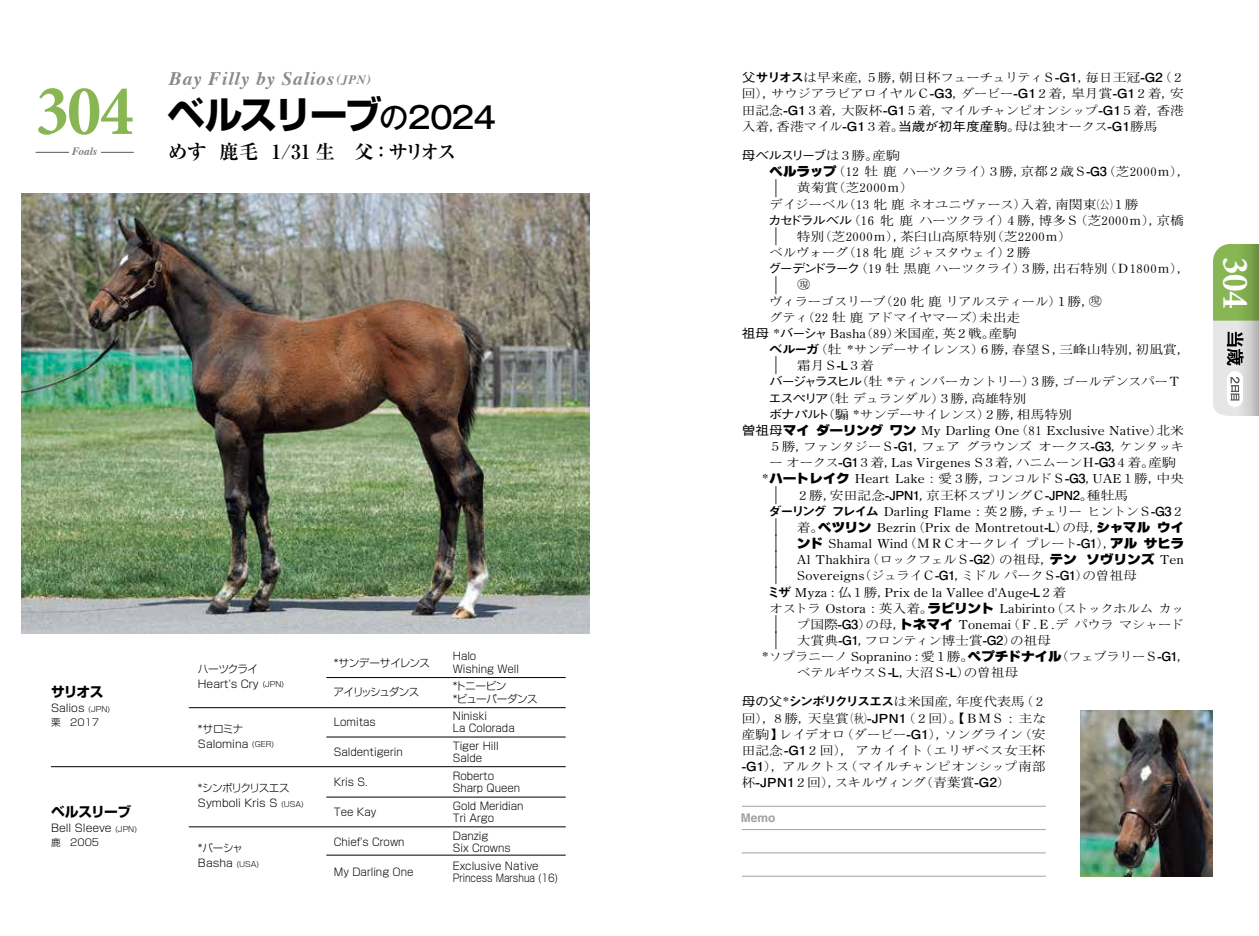
<style>
.page{position:relative;width:1259px;height:936px;background:#fff}
.page>*{position:absolute;margin:0;border:0;box-sizing:border-box;transform-origin:0 0}
.t1{font:700 condensed 72px "Minion Pro";color:#89b654}
.t2{font:700 38.1px "Shin Go Pro";letter-spacing:-.075em;color:#000}
.t3{font:700 condensed 37.5px "Minion Pro";color:#fff}
.t4{font:700 19.5px "Ryumin Pro";letter-spacing:-.075em;color:#000}
.t5{font:italic 700 19.05px "Times";letter-spacing:.05em;color:#898989}
.t6{font:500 18px/16.2px "Gothic BBB Pro";color:#000;scale:.77 1}
.t7{font:700 13.8px "Shin Go Pro";letter-spacing:-.05em;color:#000}
.t8{font:100 12.45px/16.2px "Iwa Min Pro";letter-spacing:-.02em;color:#000;text-align:justify;scale:1.11 1}
.t9{font:100 12.45px "Iwa Min Pro";color:#000;scale:1.11 1}
.t10{font:100 12.45px "Iwa Min Pro";letter-spacing:-.045em;color:#000;scale:1.11 1}
.t11{font:100 12.45px "Iwa Min Pro";letter-spacing:-.04em;color:#000;scale:1.11 1}
.t12{font:100 12.45px "Iwa Min Pro";letter-spacing:-.05em;color:#000;scale:1.11 1}
.t13{font:100 12.45px "Iwa Min Pro";letter-spacing:-.055em;color:#000;scale:1.11 1}
.t14{font:100 12.45px "Iwa Min Pro";letter-spacing:-.065em;color:#000;scale:1.11 1}
.t15{font:100 12.45px "Iwa Min Pro";letter-spacing:-.06em;color:#000;scale:1.11 1}
.t16{font:500 12.45px "Gothic BBB Pro";letter-spacing:-.155em;color:#000;scale:1.11 1}
.t17{font:700 12px "Helvetica";color:#9fa0a0}
.t18{font:italic 700 11.25px "Times";color:#807f80}
.t19{font:300 10.65px/12.3px "Shin Go Pro";color:#000;scale:.95 1}
.t20{font:300 10.65px/14.9px "Shin Go Pro";color:#000}
.t21{font:300 10.65px/12.3px "Shin Go Pro";letter-spacing:-.05em;color:#000}
.t22{font:300 10.65px "Shin Go Pro";letter-spacing:-.045em;color:#000}
.t23{font:300 10.65px "Shin Go Pro";letter-spacing:-.12em;color:#000}
.t24{font:300 9.6px "Shin Go Pro";color:#000}
.s1{font-size:12.75px}
.s2{font-family:"Gothic MB101 Pro";font-weight:500;font-size:30px}
.s3{font-size:7.5px}
.s4{font-family:"Gothic BBB Pro";font-weight:500}
.s5{font-family:"Midashi Go Pro MB31";font-weight:400}
.s6{font-family:"Futo Go B101 Pro";font-weight:700}
.s7{font-family:"Iwa Min Pro";font-weight:100}
.s8{font-family:"Iwa N Go Pro Ul";font-weight:400}
.s9{font-size:8.55px}
</style>
<div class="page">
<hr style="left:36px;top:152px;width:98px;height:1px;background:#595757">
<div style="left:69px;top:146px;width:32px;height:13px;background:#fff"></div>
<hr style="left:742px;top:852px;width:303px;height:1px;background:#9fa0a0">
<hr style="left:742px;top:806px;width:303px;height:1px;background:#9fa0a0">
<hr style="left:742px;top:829px;width:303px;height:1px;background:#9fa0a0">
<hr style="left:742px;top:875px;width:303px;height:1px;background:#9fa0a0">
<hr style="left:189px;top:707px;width:377px;height:1px;background:#000">
<hr style="left:51px;top:766px;width:515px;height:1px;background:#000">
<hr style="left:326px;top:736px;width:240px;height:1px;background:#000">
<hr style="left:326px;top:677px;width:240px;height:1px;background:#000">
<hr style="left:189px;top:826px;width:377px;height:1px;background:#000">
<hr style="left:326px;top:854px;width:240px;height:1px;background:#000">
<hr style="left:326px;top:796px;width:240px;height:1px;background:#000">
<svg style="left:1213px;top:244px;width:46px;height:172px;background:#abbe95"></svg>
<img style="left:21px;top:193px;width:568px;height:441px">
<img style="left:1080px;top:710px;width:132px;height:166px">
<h1 class="t1" style="left:36px;top:61px;width:99px">304</h1>
<p class="t18" style="left:72px;top:141px;width:27px">Foals</p>
<h3 class="t5" style="left:169px;top:60px;width:203px">Bay Filly by Salios<span class="s1">(JPN)</span></h3>
<h2 class="t2" style="left:167px;top:85px;width:331px">ベルスリーブ<span class="s2">の2024</span></h2>
<h3 class="t4" style="left:168px;top:136px;width:290px">めす 鹿毛 1/31 生　父：サリオス</h3>
<p class="t7" style="left:51px;top:681px;width:54px">サリオス</p>
<p class="t20" style="left:51px;top:699px;width:61px">Salios <span class="s3">(JPN)</span></p>
<p class="t24" style="left:51px;top:714px;width:50px">栗　2017</p>
<p class="t7" style="left:51px;top:800px;width:82px">ベルスリーブ</p>
<p class="t20" style="left:51px;top:819px;width:88px">Bell Sleeve <span class="s3">(JPN)</span></p>
<p class="t24" style="left:51px;top:834px;width:50px">鹿　2005</p>
<p class="t20" style="left:198px;top:660px;width:88px">ハーツクライ<br>Heart's Cry <span class="s3">(JPN)</span></p>
<p class="t20" style="left:198px;top:720px;width:78px">*サロミナ<br>Salomina <span class="s3">(GER)</span></p>
<p class="t20" style="left:198px;top:779px;width:107px">*シンボリクリスエス<br>Symboli Kris S <span class="s3">(USA)</span></p>
<p class="t20" style="left:198px;top:839px;width:63px">*バーシャ<br>Basha <span class="s3">(USA)</span></p>
<p class="t22" style="left:334px;top:653px;width:98px">*サンデーサイレンス</p>
<p class="t23" style="left:333px;top:683px;width:87px">アイリッシュダンス</p>
<p class="t19" style="left:334px;top:714px;width:46px">Lomitas</p>
<p class="t19" style="left:334px;top:744px;width:74px">Saldentigerin</p>
<p class="t19" style="left:334px;top:774px;width:37px">Kris S.</p>
<p class="t19" style="left:334px;top:804px;width:46px">Tee Kay</p>
<p class="t19" style="left:334px;top:834px;width:76px">Chief's Crown</p>
<p class="t19" style="left:334px;top:864px;width:85px">My Darling One</p>
<p class="t19" style="left:453px;top:648px;width:71px">Halo<br>Wishing Well</p>
<p class="t21" style="left:453px;top:678px;width:87px">*トニービン<br>*ビューパーダンス</p>
<p class="t19" style="left:453px;top:708px;width:67px">Niniski<br>La Colorada</p>
<p class="t19" style="left:453px;top:738px;width:50px">Tiger Hill<br>Salde</p>
<p class="t19" style="left:453px;top:768px;width:73px">Roberto<br>Sharp Queen</p>
<p class="t19" style="left:453px;top:798px;width:76px">Gold Meridian<br>Tri Argo</p>
<p class="t19" style="left:453px;top:828px;width:63px">Danzig<br>Six Crowns</p>
<p class="t19" style="left:453px;top:858px;width:112px">Exclusive Native<br>Princess Marshua (16)</p>
<p class="t8" style="left:741px;top:69px;width:401px"><span class="s4">父</span><span class="s5">サリオス</span>は早来産，５勝，朝日杯フューチュリティＳ<span class="s6">-G1</span>，毎日王冠<span class="s6">-G2</span>（２回），サウジアラビアロイヤルＣ<span class="s6">-G3</span>，ダービー<span class="s6">-G1</span>２着，皐月賞<span class="s6">-G1</span>２着，安田記念<span class="s6">-G1</span>３着，大阪杯<span class="s6">-G1</span>５着，マイルチャンピオンシップ<span class="s6">-G1</span>５着，香港入着，香港マイル<span class="s6">-G1</span>３着。<span class="s4">当歳が初年度産駒</span>。母は独オークス<span class="s6">-G1</span>勝馬</p>
<p class="t16" style="left:741px;top:145px;width:144px">母ベルスリーブ<span class="s7">は３勝。産駒</span></p>
<p class="t11" style="left:769px;top:163px;width:381px"><span class="s8">ベルラップ</span>（12 牡 鹿 ハーツクライ）３勝，京都２歳Ｓ<span class="s6">-G3</span>（芝2000ｍ），</p>
<p class="t9" style="left:797px;top:179px;width:107px">黄菊賞（芝2000ｍ）</p>
<p class="t11" style="left:769px;top:195px;width:334px">デイジーベル（13 牝 鹿 ネオユニヴァース）入着，南関東（公）１勝</p>
<p class="t8" style="left:768px;top:212px;width:376px"><span class="s4">カセドラルベル</span>（16 牝 鹿 ハーツクライ）４勝，博多Ｓ（芝2000ｍ），京橋</p>
<p class="t9" style="left:797px;top:228px;width:249px">特別（芝2000ｍ），茶臼山高原特別（芝2200ｍ）</p>
<p class="t14" style="left:769px;top:244px;width:237px">ベルヴォーグ（18 牝 鹿 ジャスタウェイ）２勝</p>
<p class="t8" style="left:767px;top:260px;width:383px"><span class="s4">グーデンドラーク</span>（19 牡 黒鹿 ハーツクライ）３勝，出石特別（Ｄ1800ｍ），</p>
<p class="t8" style="left:797px;top:276px;width:14px">○<span class="s9">現</span></p>
<p class="t14" style="left:769px;top:292px;width:302px">ヴィラーゴスリーブ（20 牝 鹿 リアルスティール）１勝，○<span class="s9">現</span></p>
<p class="t10" style="left:769px;top:309px;width:228px">グティ（22 牡 鹿 アドマイヤマーズ）未出走</p>
<p class="t9" style="left:741px;top:325px;width:249px"><span class="s4">祖母</span> *<span class="s4">バーシャ</span> Basha（89）米国産，英２戦。産駒</p>
<p class="t12" style="left:769px;top:341px;width:382px"><span class="s5">ベルーガ</span>（牡 *サンデーサイレンス）６勝，春望Ｓ，三峰山特別，初凪賞，</p>
<p class="t8" style="left:797px;top:357px;width:71px">霜月Ｓ<span class="s6">-L</span>３着</p>
<p class="t12" style="left:769px;top:373px;width:373px"><span class="s4">バージャラスヒル</span>（牡 *ティンバーカントリー）３勝，ゴールデンスパーＴ</p>
<p class="t10" style="left:768px;top:389px;width:234px"><span class="s4">エスペリア</span>（牡 デュランダル）３勝，高雄特別</p>
<p class="t13" style="left:768px;top:406px;width:275px"><span class="s4">ボナパルト</span>（騸 *サンデーサイレンス）２勝，相馬特別</p>
<p class="t9" style="left:741px;top:422px;width:400px"><span class="s4">曽祖母</span><span class="s8">マイ ダーリング ワン</span> My Darling One（81 Exclusive Native）北米</p>
<p class="t15" style="left:768px;top:438px;width:376px">５勝，ファンタジーＳ<span class="s6">-G1</span>，フェア グラウンズ オークス<span class="s6">-G3</span>，ケンタッキ</p>
<p class="t8" style="left:769px;top:454px;width:368px">ー オークス<span class="s6">-G1</span>３着，Las Virgenes S３着，ハニムーンＨ<span class="s6">-G3</span>４着。産駒</p>
<p class="t8" style="left:762px;top:470px;width:382px">*<span class="s8">ハートレイク</span> Heart Lake：愛３勝，コンコルドＳ<span class="s6">-G3</span>，UAE１勝，中央</p>
<p class="t8" style="left:796px;top:486px;width:301px">２勝，安田記念<span class="s6">-JPN1</span>，京王杯スプリングＣ<span class="s6">-JPN2</span>。種牡馬</p>
<p class="t9" style="left:768px;top:502px;width:377px"><span class="s5">ダーリング フレイム</span> Darling Flame：英２勝，チェリー ヒントンＳ<span class="s6">-G3</span>２</p>
<p class="t9" style="left:797px;top:519px;width:350px">着。<span class="s8">ベツリン</span> Bezrin（Prix de Montretout<span class="s6">-L</span>）の母，<span class="s8">シャマル ウイ</span></p>
<p class="t10" style="left:797px;top:535px;width:350px"><span class="s8">ンド</span> Shamal Wind（ＭＲＣオークレイ プレート<span class="s6">-G1</span>），<span class="s8">アル サヒラ</span></p>
<p class="t9" style="left:797px;top:551px;width:350px">Al Thakhira（ロックフェルＳ<span class="s6">-G2</span>）の祖母，<span class="s8">テン ソヴリンズ</span> Ten</p>
<p class="t8" style="left:797px;top:567px;width:308px">Sovereigns（ジュライＣ<span class="s6">-G1</span>，ミドル パークＳ<span class="s6">-G1</span>）の曽祖母</p>
<p class="t9" style="left:767px;top:583px;width:271px"><span class="s5">ミザ</span> Myza：仏１勝，Prix de la Vallee d'Auge<span class="s6">-L</span>２着</p>
<p class="t9" style="left:769px;top:599px;width:376px">オストラ Ostora：英入着。<span class="s8">ラビリント</span> Labirinto（ストックホルム カッ</p>
<p class="t8" style="left:796px;top:616px;width:351px">プ国際<span class="s6">-G3</span>）の母，<span class="s8">トネマイ</span> Tonemai（Ｆ.Ｅ.デ パウラ マシャード</p>
<p class="t8" style="left:797px;top:632px;width:230px">大賞典<span class="s6">-G1</span>，フロンティン博士賞<span class="s6">-G2</span>）の祖母</p>
<p class="t13" style="left:762px;top:648px;width:388px">*ソプラニーノ Sopranino：愛１勝。<span class="s8">ペプチドナイル</span>（フェブラリーＳ<span class="s6">-G1</span>，</p>
<p class="t8" style="left:796px;top:664px;width:201px">ベテルギウスＳ<span class="s6">-L</span>，大沼Ｓ<span class="s6">-L</span>）の曽祖母</p>
<h3 class="t6" style="left:769px;top:177px;width:19px">｜</h3>
<h3 class="t6" style="left:769px;top:226px;width:19px">｜</h3>
<h3 class="t6" style="left:769px;top:274px;width:19px">｜</h3>
<h3 class="t6" style="left:769px;top:355px;width:19px">｜</h3>
<h3 class="t6" style="left:769px;top:476px;width:19px;line-height:32.2px">｜｜</h3>
<h3 class="t6" style="left:769px;top:533px;width:19px;text-align:justify">｜｜｜</h3>
<h3 class="t6" style="left:769px;top:614px;width:19px">｜｜</h3>
<p class="t8" style="left:741px;top:693px;width:276px"><span class="s4">母の父</span>*<span class="s5">シンボリクリスエス</span>は米国産，年度代表馬（２回），８勝，天皇賞（秋）<span class="s6">-JPN1</span>（２回）。【ＢＭＳ：主な産駒】レイデオロ（ダービー<span class="s6">-G1</span>），ソングライン（安田記念<span class="s6">-G1</span>２回），アカイイト（エリザベス女王杯<span class="s6">-G1</span>），アルクトス（マイルチャンピオンシップ南部杯<span class="s6">-JPN1</span>２回），スキルヴィング（青葉賞<span class="s6">-G2</span>）</p>
<p class="t17" style="left:741px;top:808px;width:36px">Memo</p>
<h3 class="t3" style="left:1261px;top:257px;width:53px;rotate:90deg">304</h3>
</div>
